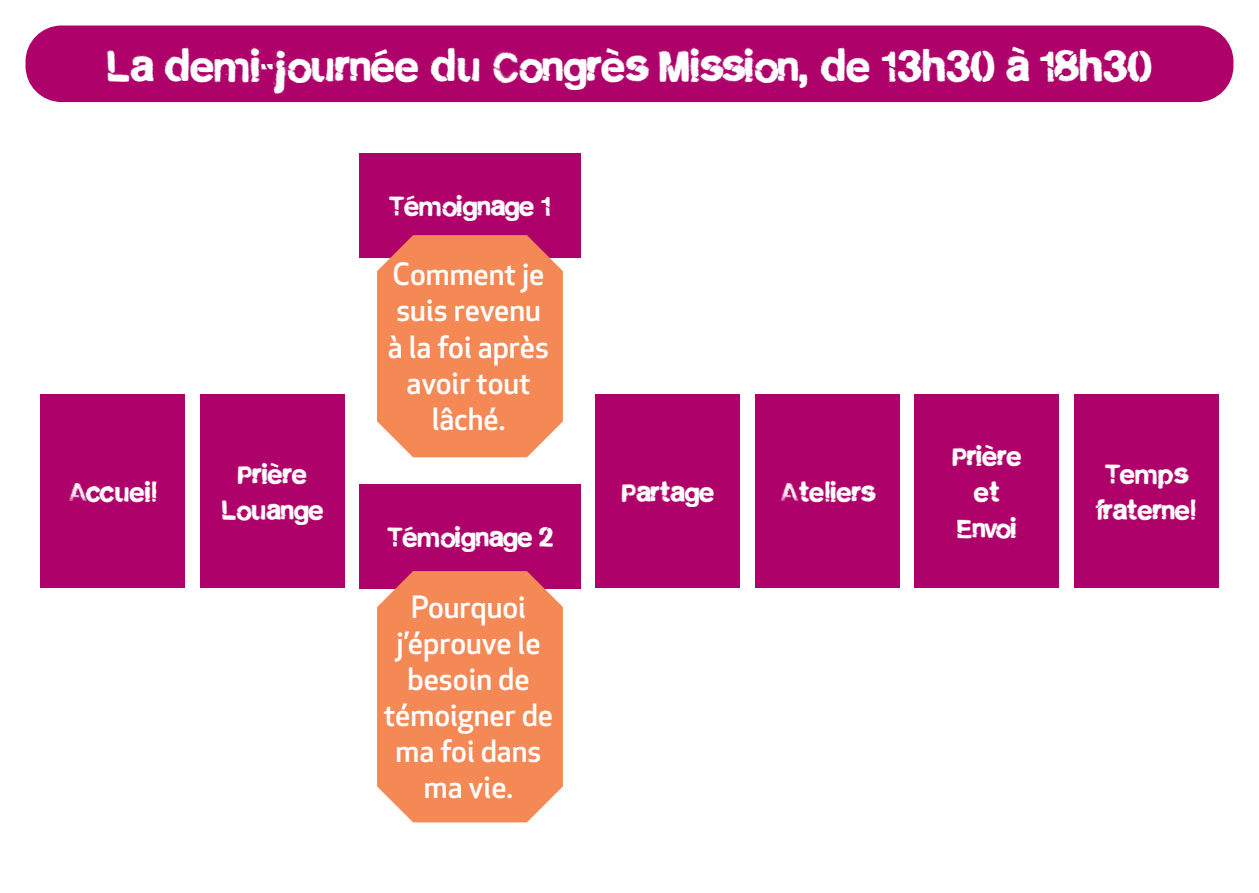
<style>
.page{position:relative;width:1259px;height:893px;background:#fff}
.page>*{position:absolute;margin:0;border:0;box-sizing:border-box;transform-origin:0 0}
.t1{font:48px "cityburn";color:#fff}
.t2{font:500 30px/36px "Apex New";color:#fff;text-align:center}
.t3{font:30px/36px "cityburn";color:#fff;text-align:center}
</style>
<div class="page">
<div style="left:40px;top:394px;width:145px;height:193px;background:#ae0169"></div>
<div style="left:26px;top:26px;width:1207px;height:76px;background:#ae0169;border-radius:36px"></div>
<div style="left:359px;top:153px;width:221px;height:104px;background:#ae0169"></div>
<div style="left:755px;top:394px;width:144px;height:193px;background:#ae0169"></div>
<div style="left:200px;top:394px;width:144px;height:193px;background:#ae0169"></div>
<svg style="left:377px;top:235px;width:186px;height:222px;background:#f3895c"></svg>
<div style="left:359px;top:484px;width:221px;height:104px;background:#ae0169"></div>
<div style="left:377px;top:571px;width:186px;height:251px;background:#f58956"></div>
<div style="left:595px;top:394px;width:145px;height:194px;background:#ae0169"></div>
<div style="left:914px;top:394px;width:145px;height:194px;background:#ae0169"></div>
<div style="left:1074px;top:394px;width:144px;height:193px;background:#ae0169"></div>
<h1 class="t1" style="left:106px;top:37px;width:1047px">La demi-journée du Congrès Mission, de 13h30 à 18h30</h1>
<p class="t3" style="left:389px;top:188px;width:163px">Témoignage 1</p>
<p class="t3" style="left:68px;top:473px;width:90px">Accueil</p>
<p class="t3" style="left:221px;top:455px;width:104px">Prière<br>Louange</p>
<p class="t2" style="left:388px;top:256px;width:163px">Comment je suis revenu à la foi après avoir tout lâché.</p>
<p class="t3" style="left:387px;top:519px;width:166px">Témoignage 2</p>
<p class="t2" style="left:384px;top:588px;width:171px">Pourquoi j’éprouve le besoin de témoigner de ma foi dans ma vie.</p>
<p class="t3" style="left:621px;top:474px;width:94px">Partage</p>
<p class="t3" style="left:780px;top:473px;width:96px">Ateliers</p>
<p class="t3" style="left:952px;top:438px;width:71px">Prière et<br>Envoi</p>
<p class="t3" style="left:1096px;top:455px;width:101px;text-align:left">Temps fraternel</p>
</div>
